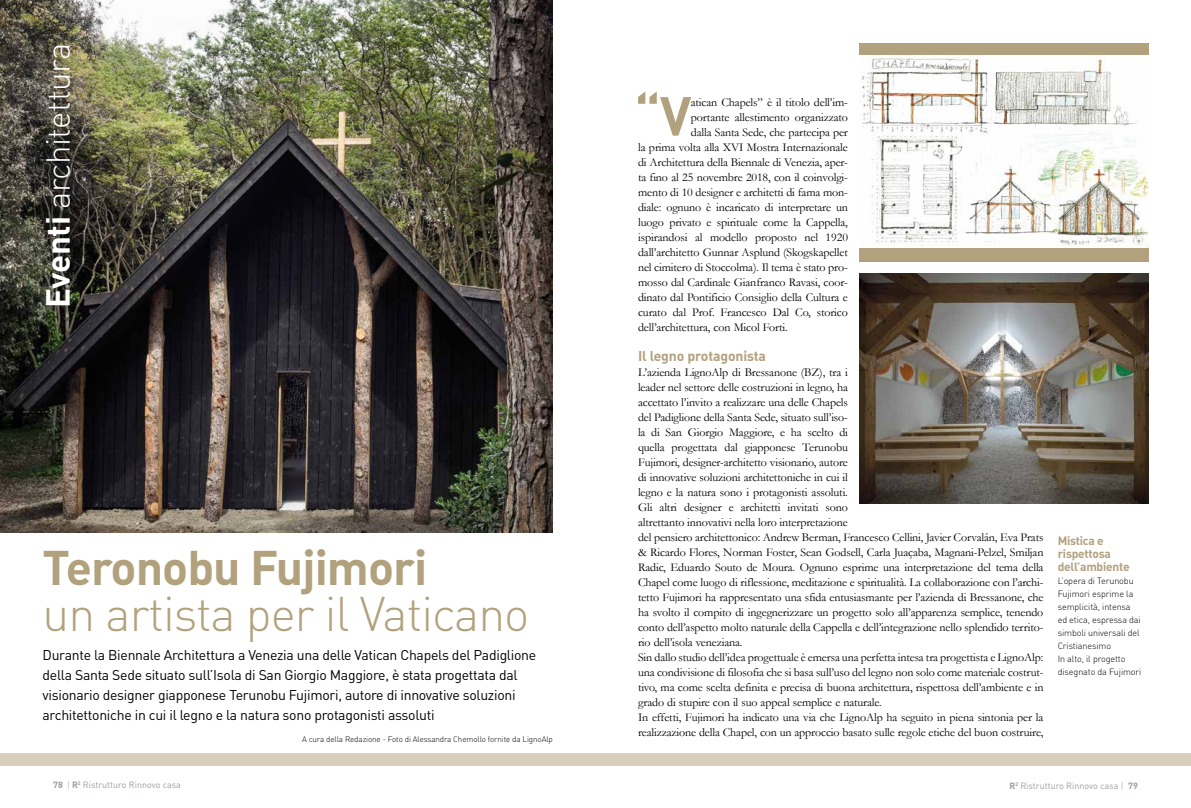
<style>
.page{position:relative;width:1191px;height:808px;background:#fff}
.page>*{position:absolute;margin:0;border:0;box-sizing:border-box;transform-origin:0 0}
.t1{font:54.1px "DIN Bold Alternate";color:#b2a17d}
.t2{font:48px "DIN Light Alternate";letter-spacing:-.02em;color:#b2a17d}
.t3{font:48px "DIN Bold Alternate";letter-spacing:-.02em;color:#b2a17d}
.t4{font:33px "DIN Light Alternate";letter-spacing:-.01em;color:#fff}
.t5{font:14px/20px "DIN";letter-spacing:-.02em;color:#000}
.t6{font:14px "DIN Bold Alternate";letter-spacing:-.01em;color:#b2a17d}
.t7{font:12px/15px "Garamond";letter-spacing:-.01em;color:#000}
.t8{font:12px/13px "DIN Bold Alternate";letter-spacing:-.02em;color:#b2a17d}
.t9{font:9px/13px "DIN Light Alternate";letter-spacing:-.01em;color:#000}
.t10{font:9px "DIN Regular Alternate";color:#9c9e9f}
.t11{font:8px "DIN Light Alternate";letter-spacing:-.01em;color:#000}
.s1{font-family:"DIN";font-weight:700}
.s2{font-family:"DIN Light Alternate"}
</style>
<div class="page">
<img style="left:0;top:0;width:553px;height:532px">
<div style="left:859px;top:43px;width:289px;height:218px;background:#b2a17d"></div>
<img style="left:859px;top:56px;width:289px;height:191px">
<img style="left:859px;top:273px;width:289px;height:230px">
<div style="left:0;top:753px;width:1191px;height:12px;background:#d7cebb"></div>
<h3 class="t4" style="left:38px;top:308px;width:267px;rotate:-90deg"><span class="s1">Eventi</span> architettura</h3>
<h2 class="t3" style="left:43px;top:537px;width:386px">Teronobu Fujimori</h2>
<h2 class="t2" style="left:43px;top:585px;width:488px">un artista per il Vaticano</h2>
<p class="t5" style="left:43px;top:645px;width:495px">Durante la Biennale Architettura a Venezia una delle Vatican Chapels del Padiglione della Santa Sede situato sull’Isola di San Giorgio Maggiore, è stata progettata dal visionario designer giapponese Terunobu Fujimori, autore di innovative soluzioni architettoniche in cui il legno e la natura sono protagonisti assoluti</p>
<p class="t11" style="left:302px;top:734px;width:252px">A cura della Redazione - Foto di Alessandra Chemollo fornite da LignoAlp</p>
<h1 class="t1" style="left:634px;top:81px;width:59px">“V</h1>
<p class="t7" style="left:691px;top:94px;width:159px">atican Chapels” è il titolo dell’im-</p>
<p class="t7" style="left:691px;top:109px;width:159px">portante allestimento organizzato</p>
<p class="t7" style="left:691px;top:124px;width:159px">dalla Santa Sede, che partecipa per</p>
<p class="t7" style="left:638px;top:139px;width:211px">la prima volta alla XVI Mostra Internazionale</p>
<p class="t7" style="left:638px;top:154px;width:211px">di Architettura della Biennale di Venezia, aper-</p>
<p class="t7" style="left:638px;top:169px;width:211px">ta fino al 25 novembre 2018, con il coinvolgi-</p>
<p class="t7" style="left:638px;top:184px;width:211px">mento di 10 designer e architetti di fama mon-</p>
<p class="t7" style="left:638px;top:199px;width:211px">diale: ognuno è incaricato di interpretare un</p>
<p class="t7" style="left:638px;top:214px;width:211px">luogo privato e spirituale come la Cappella,</p>
<p class="t7" style="left:638px;top:229px;width:211px">ispirandosi al modello proposto nel 1920</p>
<p class="t7" style="left:638px;top:244px;width:211px">dall’architetto Gunnar Asplund (Skogskapellet</p>
<p class="t7" style="left:638px;top:259px;width:211px">nel cimitero di Stoccolma). Il tema è stato pro-</p>
<p class="t7" style="left:638px;top:274px;width:211px">mosso dal Cardinale Gianfranco Ravasi, coor-</p>
<p class="t7" style="left:638px;top:289px;width:211px">dinato dal Pontificio Consiglio della Cultura e</p>
<p class="t7" style="left:638px;top:304px;width:211px">curato dal Prof. Francesco Dal Co, storico</p>
<p class="t7" style="left:638px;top:319px;width:151px">dell’architettura, con Micol Forti.</p>
<p class="t6" style="left:638px;top:346px;width:129px">Il legno protagonista</p>
<p class="t7" style="left:638px;top:364px;width:407px">L’azienda LignoAlp di Bressanone (BZ), tra i<br>leader nel settore delle costruzioni in legno, ha<br>accettato l’invito a realizzare una delle Chapels<br>del Padiglione della Santa Sede, situato sull’iso-<br>la di San Giorgio Maggiore, e ha scelto di<br>quella progettata dal giapponese Terunobu<br>Fujimori, designer-architetto visionario, autore<br>di innovative soluzioni architettoniche in cui il<br>legno e la natura sono i protagonisti assoluti.<br>Gli altri designer e architetti invitati sono<br>altrettanto innovativi nella loro interpretazione<br>del pensiero architettonico: Andrew Berman, Francesco Cellini, Javier Corvalán, Eva Prats &amp; Ricardo Flores, Norman Foster, Sean Godsell, Carla Juaçaba, Magnani-Pelzel, Smiljan Radic, Eduardo Souto de Moura. Ognuno esprime una interpretazione del tema della Chapel come luogo di riflessione, meditazione e spiritualità. La collaborazione con l’archi&shy;tetto Fujimori ha rappresentato una sfida entusiasmante per l’azienda di Bressanone, che ha svolto il compito di ingegnerizzare un progetto solo all’apparenza semplice, tenendo conto dell’aspetto molto naturale della Cappella e dell’integrazione nello splendido territo&shy;rio dell’isola veneziana.<br>Sin dallo studio dell’idea progettuale è emersa una perfetta intesa tra progettista e LignoAlp: una condivisione di filosofia che si basa sull’uso del legno non solo come materiale costrut&shy;tivo, ma come scelta definita e precisa di buona architettura, rispettosa dell’ambiente e in grado di stupire con il suo appeal semplice e naturale.<br>In effetti, Fujimori ha indicato una via che LignoAlp ha seguito in piena sintonia per la realizzazione della Chapel, con un approccio basato sulle regole etiche del buon costruire,</p>
<p class="t8" style="left:1057px;top:533px;width:73px">Mistica e rispettosa dell’ambiente</p>
<p class="t9" style="left:1057px;top:574px;width:85px">L’opera di Terunobu<br>Fujimori esprime la semplicità, intensa ed etica, espressa dai simboli universali del<br>Cristianesimo<br>In alto, il progetto disegnato da Fujimori</p>
<p class="t10" style="left:53px;top:779px;width:129px"><span class="s1">78</span> <span class="s2">|</span> <span class="s1">R</span><sup>2</sup> Ristrutturo Rinnovo casa</p>
<p class="t10" style="left:1009px;top:780px;width:130px"><span class="s1">R</span><sup>2</sup> Ristrutturo Rinnovo casa <span class="s2">|</span> <span class="s1">79</span></p>
</div>
